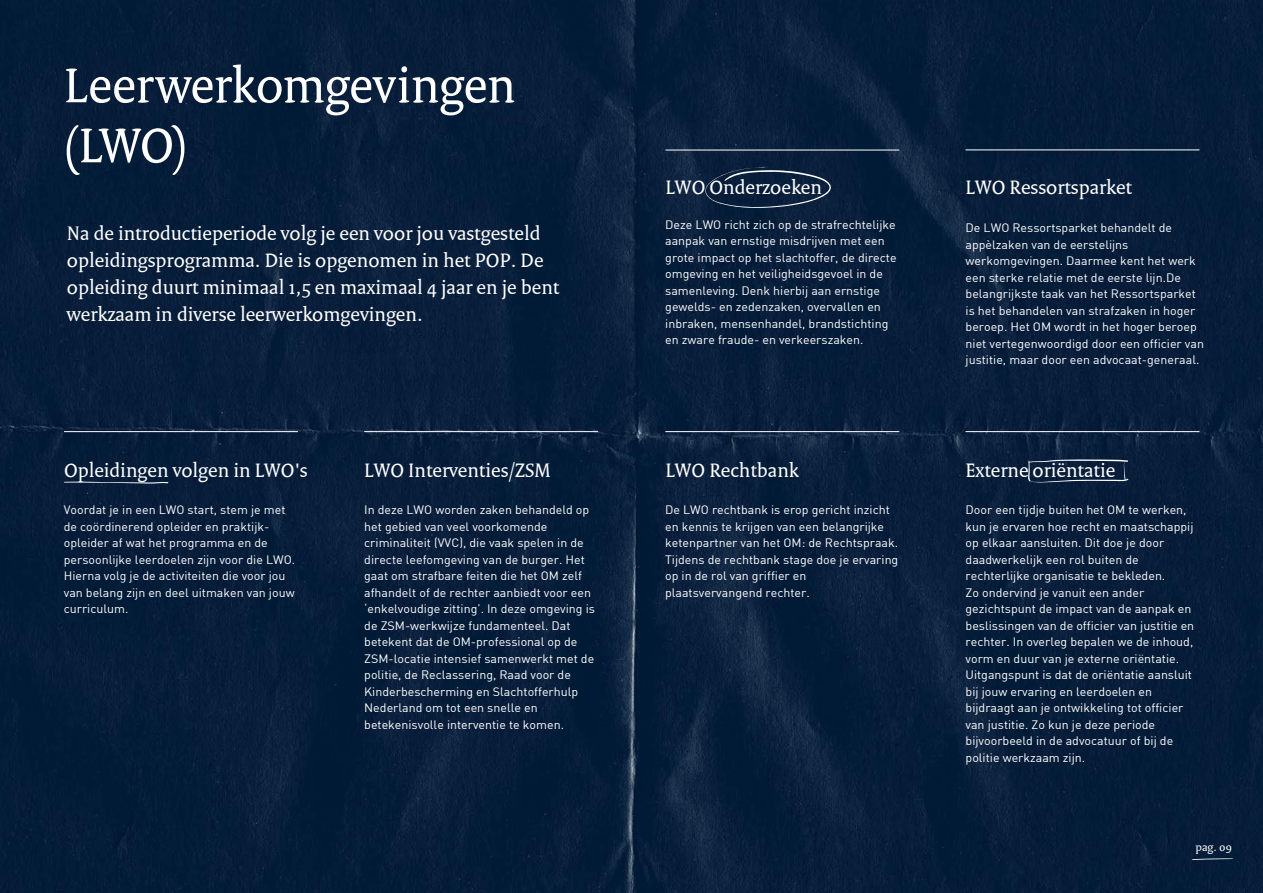
<style>
.page{position:relative;width:1263px;height:893px;background:#071d39}
.page>*{position:absolute;margin:0;border:0;box-sizing:border-box;transform-origin:0 0}
.t1{font:52.5px/60px "Rijksoverheid Serif";letter-spacing:-.01em;color:#fff}
.t2{font:21px/27px "Rijksoverheid Serif";color:#fff}
.t3{font:12px/16.5px "DIN";color:#fff;scale:1.04 1}
.t4{font:12px "Rijksoverheid Serif";color:#fff;scale:1.04 1}
</style>
<div class="page">
<svg style="left:1192px;top:858px;width:41px;height:2px"></svg>
<hr style="left:364px;top:431px;width:234px;height:1px;background:#fff">
<hr style="left:665px;top:431px;width:234px;height:1px;background:#fff">
<hr style="left:64px;top:431px;width:234px;height:1px;background:#fff">
<svg style="left:64px;top:482px;width:105px;height:2px"></svg>
<hr style="left:665px;top:150px;width:234px;height:1px;background:#fff">
<hr style="left:965px;top:150px;width:234px;height:1px;background:#fff">
<svg style="left:704px;top:167px;width:128px;height:41px;background:#182c47"></svg>
<hr style="left:965px;top:431px;width:234px;height:1px;background:#fff">
<svg style="left:1027px;top:459px;width:102px;height:24px;background:#21334e"></svg>
<h1 class="t1" style="left:64px;top:57px;width:454px">Leerwerkomgevingen (LWO)</h1>
<h2 class="t2" style="left:67px;top:220px;width:494px">Na de introductieperiode volg je een voor jou vastgesteld opleidingsprogramma. Die is opgenomen in het POP. De opleiding duurt minimaal 1,5 en maximaal 4 jaar en je bent werkzaam in diverse leerwerkomgevingen.</h2>
<h2 class="t2" style="left:64px;top:457px;width:245px">Opleidingen volgen in LWO's</h2>
<p class="t3" style="left:64px;top:502px;width:224px">Voordat je in een LWO start, stem je met de coördinerend opleider en praktijk&shy;opleider af wat het programma en de persoonlijke leerdoelen zijn voor die LWO.<br>Hierna volg je de activiteiten die voor jou van belang zijn en deel uitmaken van jouw curriculum.</p>
<h2 class="t2" style="left:364px;top:457px;width:188px">LWO Interventies/ZSM</h2>
<p class="t3" style="left:364px;top:502px;width:223px">In deze LWO worden zaken behandeld op het gebied van veel voorkomende criminaliteit (VVC), die vaak spelen in de directe leefomgeving van de burger. Het gaat om strafbare feiten die het OM zelf afhandelt of de rechter aanbiedt voor een ‘enkelvoudige zitting’. In deze omgeving is de ZSM-werkwijze fundamenteel. Dat betekent dat de OM-professional op de ZSM-locatie intensief samenwerkt met de politie, de Reclassering, Raad voor de Kinderbescherming en Slachtofferhulp Nederland om tot een snelle en betekenisvolle interventie te komen.</p>
<h2 class="t2" style="left:665px;top:174px;width:158px">LWO Onderzoeken</h2>
<p class="t3" style="left:665px;top:216px;width:224px">Deze LWO richt zich op de strafrechtelijke aanpak van ernstige misdrijven met een grote impact op het slachtoffer, de directe omgeving en het veiligheidsgevoel in de samenleving. Denk hierbij aan ernstige gewelds- en zedenzaken, overvallen en inbraken, mensenhandel, brandstichting en zware fraude- en verkeerszaken.</p>
<h2 class="t2" style="left:665px;top:457px;width:135px">LWO Rechtbank</h2>
<p class="t3" style="left:665px;top:502px;width:226px">De LWO rechtbank is erop gericht inzicht en kennis te krijgen van een belangrijke ketenpartner van het OM: de Rechtspraak.<br>Tijdens de rechtbank stage doe je ervaring op in de rol van griffier en plaatsvervangend rechter.</p>
<h2 class="t2" style="left:965px;top:174px;width:168px">LWO Ressortsparket</h2>
<p class="t3" style="left:965px;top:219px;width:231px">De LWO Ressortsparket behandelt de appèlzaken van de eerstelijns werkomgevingen. Daarmee kent het werk een sterke relatie met de eerste lijn.De belangrijkste taak van het Ressortsparket is het behandelen van strafzaken in hoger beroep. Het OM wordt in het hoger beroep niet vertegenwoordigd door een officier van justitie, maar door een advocaat-generaal.</p>
<h2 class="t2" style="left:965px;top:457px;width:151px">Externe oriëntatie</h2>
<p class="t3" style="left:965px;top:502px;width:221px">Door een tijdje buiten het OM te werken, kun je ervaren hoe recht en maatschappij op elkaar aansluiten. Dit doe je door daadwerkelijk een rol buiten de rechterlijke organisatie te bekleden.<br>Zo ondervind je vanuit een ander gezichtspunt de impact van de aanpak en beslissingen van de officier van justitie en rechter. In overleg bepalen we de inhoud, vorm en duur van je externe oriëntatie.<br>Uitgangspunt is dat de oriëntatie aansluit bij jouw ervaring en leerdoelen en bijdraagt aan je ontwikkeling tot officier van justitie. Zo kun je deze periode bijvoorbeeld in de advocatuur of bij de politie werkzaam zijn.</p>
<p class="t4" style="left:1195px;top:841px;width:36px">pag. 09</p>
</div>
